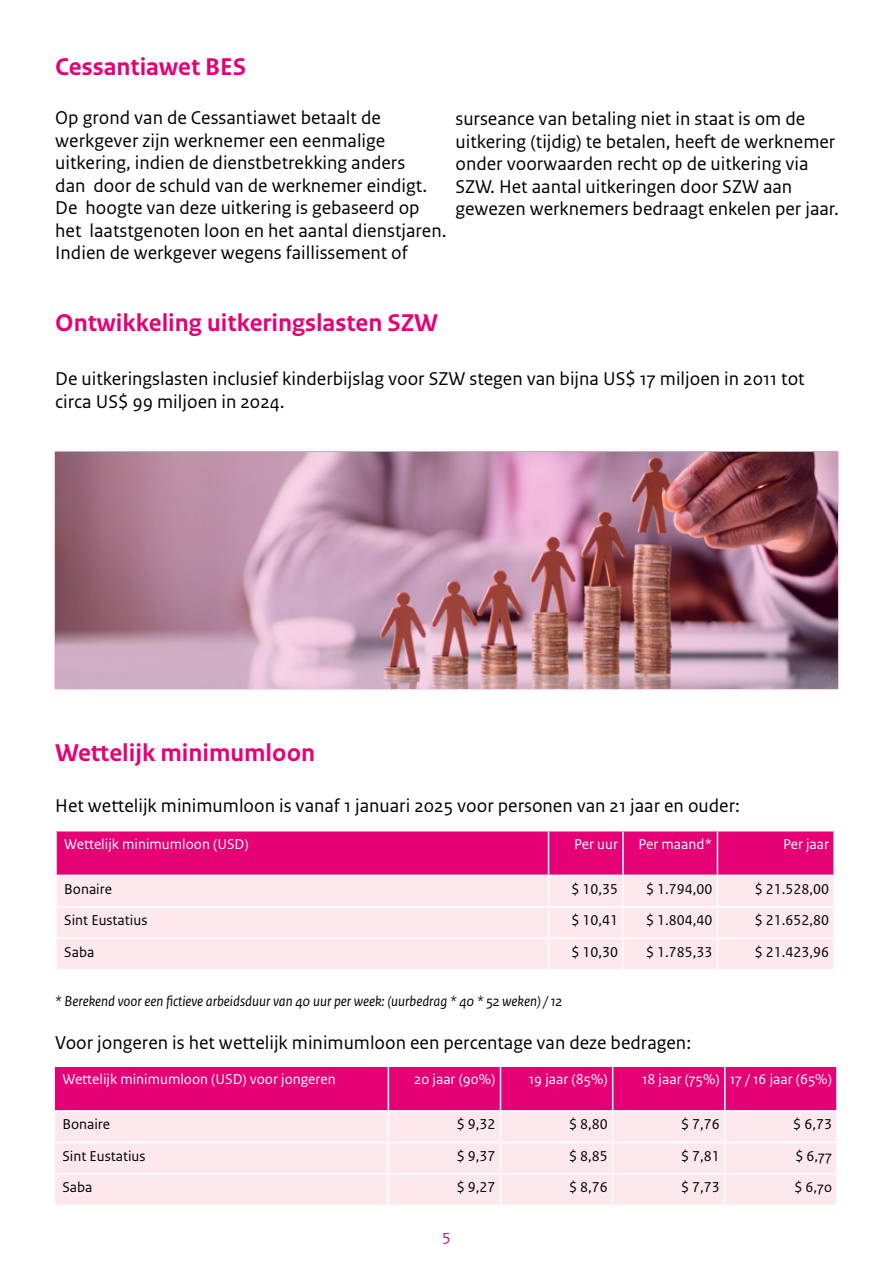
<style>
.page{position:relative;width:893px;height:1263px;background:#fff}
.page>*{position:absolute;margin:0;border:0;box-sizing:border-box;transform-origin:0 0}
.t1{font:700 25.5px "Rijksoverheid Sans Text";color:#e50075}
.t2{font:19.5px/22.5px "Rijksoverheid Sans Text";color:#000}
.t3{font:16.5px "Rijksoverheid Sans Text";color:#e50075}
.t4{font:15px "Rijksoverheid Sans Text";color:#000}
.t5{font:15px "Rijksoverheid Sans Text";color:#fff}
.t6{font:italic 15px "Rijksoverheid Sans Text";color:#000}
</style>
<div class="page">
<img style="left:55px;top:452px;width:783px;height:237px">
<div style="left:57px;top:831px;width:776px;height:44px;background:#e50075"></div>
<div style="left:57px;top:876px;width:776px;height:93px;background:#fde9ed"></div>
<hr style="left:548px;top:831px;width:1px;height:44px;background:#fff">
<hr style="left:622px;top:831px;width:2px;height:44px;background:#fff">
<hr style="left:717px;top:831px;width:1px;height:44px;background:#fff">
<hr style="left:548px;top:876px;width:1px;height:30px;background:#fff">
<hr style="left:622px;top:876px;width:2px;height:30px;background:#fff">
<hr style="left:717px;top:876px;width:1px;height:30px;background:#fff">
<hr style="left:55px;top:906px;width:494px;height:2px;background:#fff">
<hr style="left:549px;top:906px;width:74px;height:2px;background:#fff">
<hr style="left:548px;top:908px;width:1px;height:30px;background:#fff">
<hr style="left:623px;top:906px;width:94px;height:2px;background:#fff">
<hr style="left:622px;top:908px;width:2px;height:30px;background:#fff">
<hr style="left:717px;top:906px;width:118px;height:2px;background:#fff">
<hr style="left:717px;top:908px;width:1px;height:30px;background:#fff">
<hr style="left:55px;top:938px;width:494px;height:1px;background:#fff">
<hr style="left:549px;top:938px;width:74px;height:1px;background:#fff">
<hr style="left:548px;top:939px;width:1px;height:30px;background:#fff">
<hr style="left:623px;top:938px;width:94px;height:1px;background:#fff">
<hr style="left:622px;top:939px;width:2px;height:30px;background:#fff">
<hr style="left:717px;top:938px;width:118px;height:1px;background:#fff">
<hr style="left:717px;top:939px;width:1px;height:30px;background:#fff">
<div style="left:55px;top:1067px;width:781px;height:43px;background:#e50075"></div>
<div style="left:55px;top:1112px;width:781px;height:93px;background:#fde9ed"></div>
<hr style="left:388px;top:1067px;width:1px;height:43px;background:#fff">
<hr style="left:500px;top:1067px;width:1px;height:43px;background:#fff">
<hr style="left:612px;top:1067px;width:1px;height:43px;background:#fff">
<hr style="left:724px;top:1067px;width:2px;height:43px;background:#fff">
<hr style="left:388px;top:1112px;width:1px;height:30px;background:#fff">
<hr style="left:500px;top:1112px;width:1px;height:30px;background:#fff">
<hr style="left:612px;top:1112px;width:1px;height:30px;background:#fff">
<hr style="left:724px;top:1112px;width:2px;height:30px;background:#fff">
<hr style="left:53px;top:1142px;width:335px;height:1px;background:#fff">
<hr style="left:388px;top:1142px;width:112px;height:1px;background:#fff">
<hr style="left:388px;top:1143px;width:1px;height:30px;background:#fff">
<hr style="left:500px;top:1142px;width:113px;height:1px;background:#fff">
<hr style="left:500px;top:1143px;width:1px;height:30px;background:#fff">
<hr style="left:613px;top:1142px;width:112px;height:1px;background:#fff">
<hr style="left:612px;top:1143px;width:1px;height:30px;background:#fff">
<hr style="left:725px;top:1142px;width:113px;height:1px;background:#fff">
<hr style="left:724px;top:1143px;width:2px;height:30px;background:#fff">
<hr style="left:53px;top:1173px;width:335px;height:2px;background:#fff">
<hr style="left:388px;top:1173px;width:112px;height:2px;background:#fff">
<hr style="left:388px;top:1175px;width:1px;height:30px;background:#fff">
<hr style="left:500px;top:1173px;width:113px;height:2px;background:#fff">
<hr style="left:500px;top:1175px;width:1px;height:30px;background:#fff">
<hr style="left:613px;top:1173px;width:112px;height:2px;background:#fff">
<hr style="left:612px;top:1175px;width:1px;height:30px;background:#fff">
<hr style="left:725px;top:1173px;width:113px;height:2px;background:#fff">
<hr style="left:724px;top:1175px;width:2px;height:30px;background:#fff">
<h1 class="t1" style="left:55px;top:52px;width:192px">Cessantiawet BES</h1>
<p class="t2" style="left:55px;top:107px;width:393px">Op grond van de Cessantiawet betaalt de werkgever zijn werknemer een eenmalige uitkering, indien de dienstbetrekking anders<br>dan door de schuld van de werknemer eindigt.<br>De hoogte van deze uitkering is gebaseerd op het laatstgenoten loon en het aantal dienstjaren.<br>Indien de werkgever wegens faillissement of</p>
<p class="t2" style="left:455px;top:108px;width:385px">surseance van betaling niet in staat is om de uitkering (tijdig) te betalen, heeft de werknemer onder voorwaarden recht op de uitkering via SZW. Het aantal uitkeringen door SZW aan gewezen werknemers bedraagt enkelen per jaar.</p>
<h1 class="t1" style="left:55px;top:308px;width:384px">Ontwikkeling uitkeringslasten SZW</h1>
<p class="t2" style="left:55px;top:368px;width:751px">De uitkeringslasten inclusief kinderbijslag voor SZW stegen van bijna US$ 17 miljoen in 2011 tot circa US$ 99 miljoen in 2024.</p>
<h1 class="t1" style="left:55px;top:738px;width:261px">Wettelijk minimumloon</h1>
<p class="t2" style="left:55px;top:795px;width:686px">Het wettelijk minimumloon is vanaf 1 januari 2025 voor personen van 21 jaar en ouder:</p>
<p class="t5" style="left:64px;top:835px;width:186px">Wettelijk minimumloon (USD)</p>
<p class="t5" style="left:574px;top:835px;width:45px">Per uur</p>
<p class="t5" style="left:638px;top:835px;width:75px">Per maand*</p>
<p class="t5" style="left:783px;top:835px;width:48px">Per jaar</p>
<p class="t4" style="left:64px;top:880px;width:49px">Bonaire</p>
<p class="t4" style="left:571px;top:880px;width:48px">$ 10,35</p>
<p class="t4" style="left:646px;top:880px;width:68px">$ 1.794,00</p>
<p class="t4" style="left:755px;top:880px;width:76px">$ 21.528,00</p>
<p class="t4" style="left:64px;top:911px;width:85px">Sint Eustatius</p>
<p class="t4" style="left:571px;top:911px;width:48px">$ 10,41</p>
<p class="t4" style="left:646px;top:911px;width:68px">$ 1.804,40</p>
<p class="t4" style="left:755px;top:911px;width:76px">$ 21.652,80</p>
<p class="t4" style="left:64px;top:943px;width:32px">Saba</p>
<p class="t4" style="left:571px;top:943px;width:48px">$ 10,30</p>
<p class="t4" style="left:646px;top:943px;width:68px">$ 1.785,33</p>
<p class="t4" style="left:755px;top:943px;width:76px">$ 21.423,96</p>
<p class="t6" style="left:55px;top:992px;width:509px">* Berekend voor een fictieve arbeidsduur van 40 uur per week: (uurbedrag * 40 * 52 weken) / 12</p>
<p class="t2" style="left:55px;top:1032px;width:637px">Voor jongeren is het wettelijk minimumloon een percentage van deze bedragen:</p>
<p class="t5" style="left:62px;top:1071px;width:275px">Wettelijk minimumloon (USD) voor jongeren</p>
<p class="t5" style="left:414px;top:1071px;width:83px">20 jaar (90%)</p>
<p class="t5" style="left:529px;top:1071px;width:80px">19 jaar (85%)</p>
<p class="t5" style="left:642px;top:1071px;width:191px">18 jaar (75%) 17 / 16 jaar (65%)</p>
<p class="t4" style="left:62px;top:1115px;width:49px">Bonaire</p>
<p class="t4" style="left:457px;top:1115px;width:40px">$ 9,32</p>
<p class="t4" style="left:569px;top:1115px;width:40px">$ 8,80</p>
<p class="t4" style="left:681px;top:1115px;width:40px">$ 7,76</p>
<p class="t4" style="left:793px;top:1115px;width:40px">$ 6,73</p>
<p class="t4" style="left:62px;top:1147px;width:85px">Sint Eustatius</p>
<p class="t4" style="left:457px;top:1147px;width:40px">$ 9,37</p>
<p class="t4" style="left:569px;top:1147px;width:40px">$ 8,85</p>
<p class="t4" style="left:681px;top:1147px;width:40px">$ 7,81</p>
<p class="t4" style="left:795px;top:1147px;width:38px">$ 6,77</p>
<p class="t4" style="left:62px;top:1178px;width:32px">Saba</p>
<p class="t4" style="left:457px;top:1178px;width:40px">$ 9,27</p>
<p class="t4" style="left:569px;top:1178px;width:40px">$ 8,76</p>
<p class="t4" style="left:681px;top:1178px;width:40px">$ 7,73</p>
<p class="t4" style="left:794px;top:1178px;width:39px">$ 6,70</p>
<p class="t3" style="left:442px;top:1226px;width:10px">5</p>
</div>
